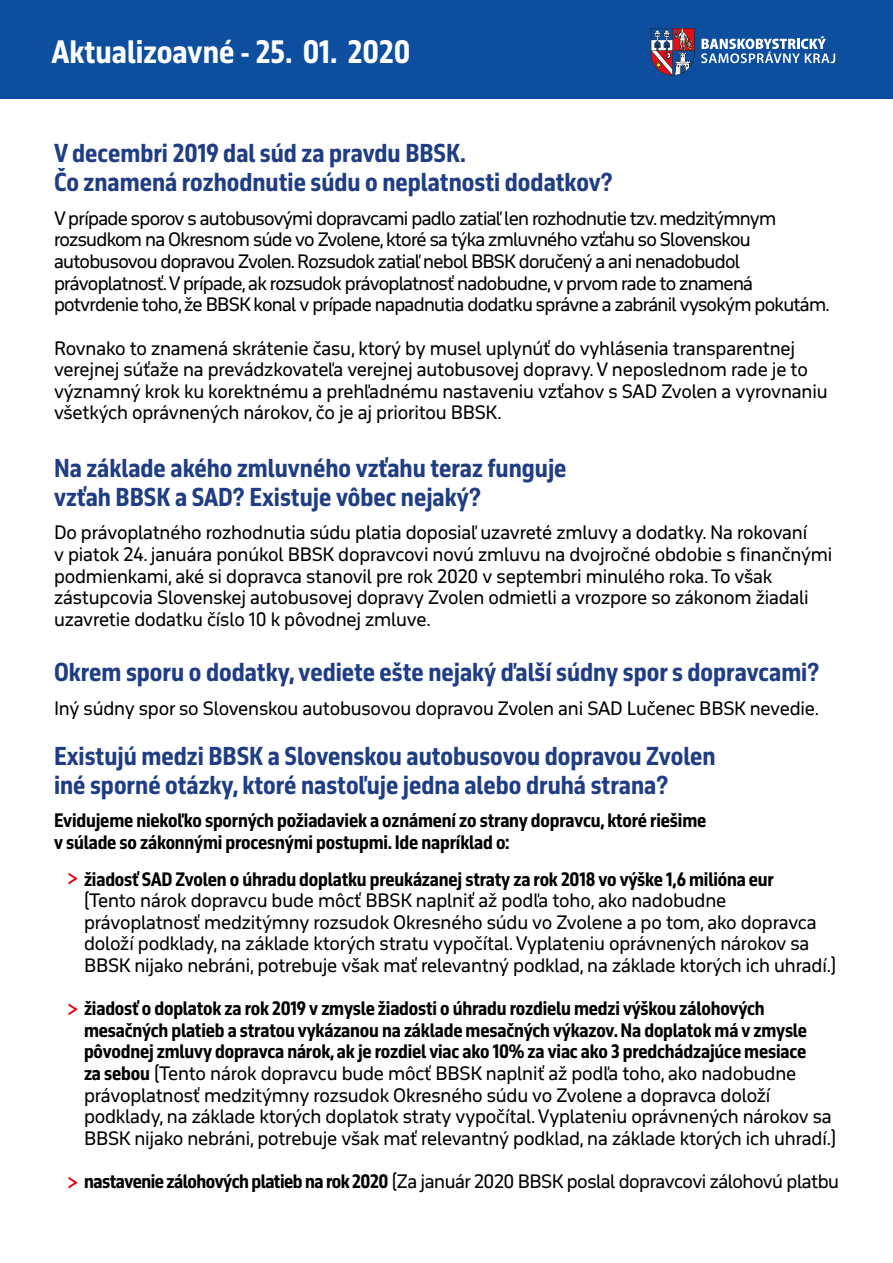
<style>
.page{position:relative;width:893px;height:1263px;background:#fff}
.page>*{position:absolute;margin:0;border:0;box-sizing:border-box;transform-origin:0 0}
.t1{font:30px "November Cond Pro Hea";color:#fff}
.t2{font:24px/28.8px "November Cond Pro Hea";color:#1f3d85}
.t3{font:18px/21.6px "November Pro";letter-spacing:-.01em;color:#000}
.t4{font:18px/21.6px "November Cond Pro Hea";letter-spacing:-.01em;color:#000}
.t5{font:18px/21.6px "November Pro";letter-spacing:-.04em;color:#000}
.s1{font-family:"November Cond Pro Hea"}
</style>
<div class="page">
<div style="left:0;top:0;width:893px;height:98px;background:#0d4f9e"></div>
<svg style="left:701px;top:36px;width:134px;height:27px"></svg>
<svg style="left:651px;top:29px;width:44px;height:47px"></svg>
<svg style="left:68px;top:872px;width:10px;height:13px"></svg>
<svg style="left:68px;top:1003px;width:10px;height:12px"></svg>
<svg style="left:68px;top:1176px;width:10px;height:13px"></svg>
<h1 class="t1" style="left:52px;top:27px;width:360px">Aktualizoavné - 25. 01. 2020</h1>
<h2 class="t2" style="left:54px;top:137px;width:560px">V decembri 2019 dal súd za pravdu BBSK.<br>Čo znamená rozhodnutie súdu o neplatnosti dodatkov?</h2>
<p class="t5" style="left:54px;top:206px;width:777px">V prípade sporov s autobusovými dopravcami padlo zatiaľ len rozhodnutie tzv. medzitýmnym rozsudkom na Okresnom súde vo Zvolene, ktoré sa týka zmluvného vzťahu so Slovenskou autobusovou dopravou Zvolen. Rozsudok zatiaľ nebol BBSK doručený a ani nenadobudol právoplatnosť. V prípade, ak rozsudok právoplatnosť nadobudne, v prvom rade to znamená potvrdenie toho, že BBSK konal v prípade napadnutia dodatku správne a zabránil vysokým pokutám.</p>
<p class="t3" style="left:54px;top:336px;width:775px">Rovnako to znamená skrátenie času, ktorý by musel uplynúť do vyhlásenia transparentnej verejnej súťaže na prevádzkovateľa verejnej autobusovej dopravy. V neposlednom rade je to významný krok ku korektnému a prehľadnému nastaveniu vzťahov s SAD Zvolen a vyrovnaniu všetkých oprávnených nárokov, čo je aj prioritou BBSK.</p>
<h2 class="t2" style="left:54px;top:452px;width:514px">Na základe akého zmluvného vzťahu teraz funguje vzťah BBSK a SAD? Existuje vôbec nejaký?</h2>
<p class="t3" style="left:54px;top:521px;width:780px">Do právoplatného rozhodnutia súdu platia doposiaľ uzavreté zmluvy a dodatky. Na rokovaní<br>v piatok 24. januára ponúkol BBSK dopravcovi novú zmluvu na dvojročné obdobie s finančnými podmienkami, aké si dopravca stanovil pre rok 2020 v septembri minulého roka. To však zástupcovia Slovenskej autobusovej dopravy Zvolen odmietli a vrozpore so zákonom žiadali uzavretie dodatku číslo 10 k pôvodnej zmluve.</p>
<h2 class="t2" style="left:54px;top:656px;width:767px">Okrem sporu o dodatky, vediete ešte nejaký ďalší súdny spor s dopravcami?</h2>
<p class="t3" style="left:54px;top:696px;width:767px">Iný súdny spor so Slovenskou autobusovou dopravou Zvolen ani SAD Lučenec BBSK nevedie.</p>
<h2 class="t2" style="left:54px;top:740px;width:663px">Existujú medzi BBSK a Slovenskou autobusovou dopravou Zvolen iné sporné otázky, ktoré nastoľuje jedna alebo druhá strana?</h2>
<p class="t4" style="left:54px;top:808px;width:654px">Evidujeme niekoľko sporných požiadaviek a oznámení zo strany dopravcu, ktoré riešime v súlade so zákonnými procesnými postupmi. Ide napríklad o:</p>
<p class="t4" style="left:84px;top:867px;width:691px">žiadosť SAD Zvolen o úhradu doplatku preukázanej straty za rok 2018 vo výške 1,6 milióna eur</p>
<p class="t3" style="left:84px;top:889px;width:754px">(Tento nárok dopravcu bude môcť BBSK naplniť až podľa toho, ako nadobudne právoplatnosť medzitýmny rozsudok Okresného súdu vo Zvolene a po tom, ako dopravca doloží podklady, na základe ktorých stratu vypočítal. Vyplateniu oprávnených nárokov sa BBSK nijako nebráni, potrebuje však mať relevantný podklad, na základe ktorých ich uhradí.)</p>
<p class="t4" style="left:84px;top:996px;width:725px">žiadosť o doplatok za rok 2019 v zmysle žiadosti o úhradu rozdielu medzi výškou zálohových mesačných platieb a stratou vykázanou na základe mesačných výkazov. Na doplatok má v zmysle pôvodnej zmluvy dopravca nárok, ak je rozdiel viac ako 10% za viac ako 3 predchádzajúce mesiace</p>
<p class="t3" style="left:84px;top:1061px;width:754px"><span class="s1">za sebou</span> (Tento nárok dopravcu bude môcť BBSK naplniť až podľa toho, ako nadobudne právoplatnosť medzitýmny rozsudok Okresného súdu vo Zvolene a dopravca doloží podklady, na základe ktorých doplatok straty vypočítal. Vyplateniu oprávnených nárokov sa BBSK nijako nebráni, potrebuje však mať relevantný podklad, na základe ktorých ich uhradí.)</p>
<p class="t3" style="left:84px;top:1169px;width:756px"><span class="s1">nastavenie zálohových platieb na rok 2020</span> (Za január 2020 BBSK poslal dopravcovi zálohovú platbu</p>
</div>
